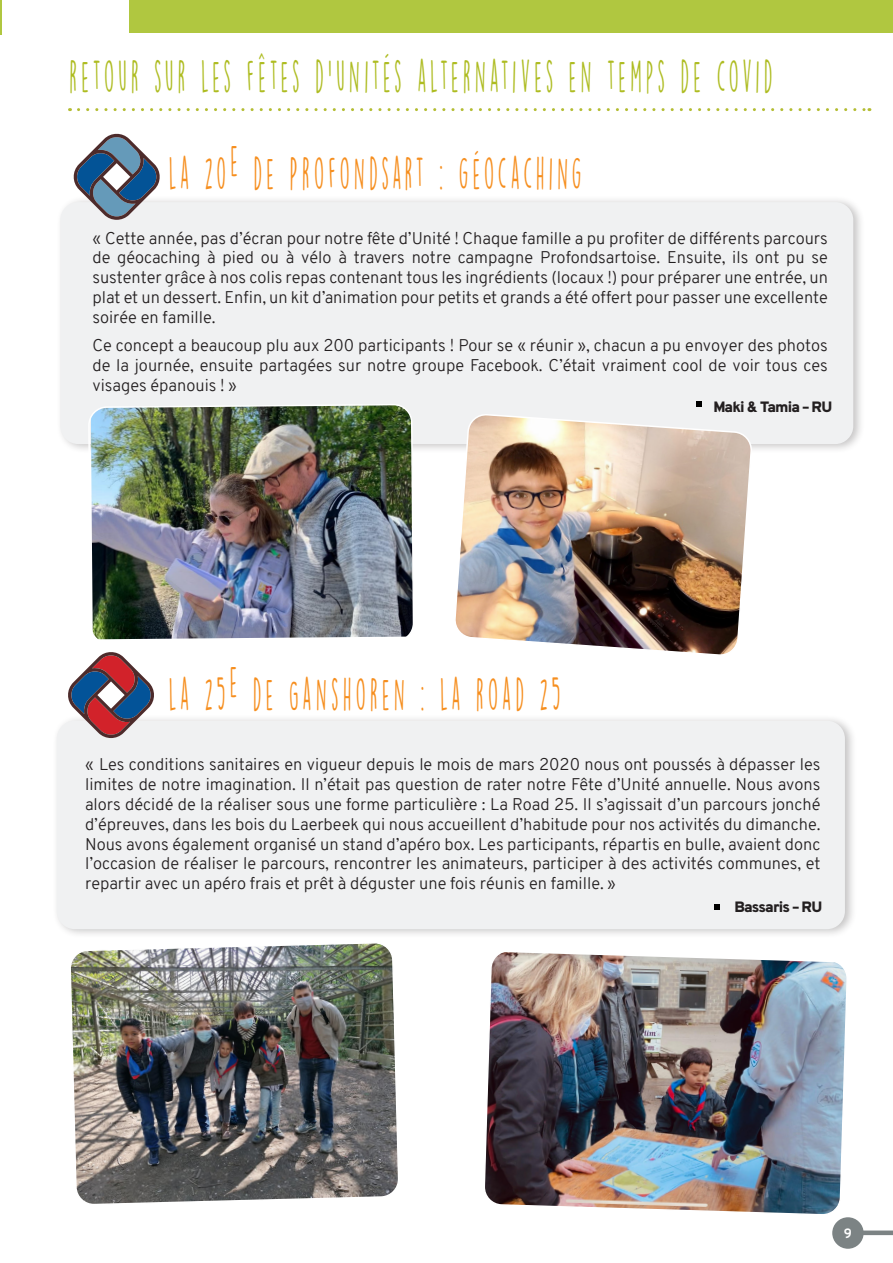
<style>
.page{position:relative;width:893px;height:1263px;background:#fff}
.page>*{position:absolute;margin:0;border:0;box-sizing:border-box;transform-origin:0 0}
.Contenu_applat_1{font:40.5px "DK Lemon Yellow Sun";letter-spacing:.19em;color:#f68e1e;scale:.57 1}
.Contenu_applat_1-2{font:40.5px "DK Lemon Yellow Sun";letter-spacing:.16em;color:#aebc21;scale:.57 1}
.lemon{font:300 16.5px/19.8px "Overpass";color:#231f20;text-align:justify}
.t1{font:800 15px "Overpass";letter-spacing:-.06em;color:#231f20}
.t2{font:700 13.5px "Overpass";color:#fff}
</style>
<div class="page">
<div style="left:832px;top:1217px;width:32px;height:32px;background:#7c8384;border-radius:50%"></div>
<svg style="left:863px;top:1230px;width:30px;height:5px"></svg>
<hr style="left:0;top:0;width:1px;height:35px;background:#b0c740">
<div style="left:129px;top:0;width:764px;height:32px;background:#b0c740"></div>
<div style="left:56px;top:195px;width:809px;height:259px;background:#231f20;opacity:.26"></div>
<div style="left:60px;top:202px;width:793px;height:242px;background:#f0f1f2;border-radius:18px"></div>
<svg style="left:72px;top:133px;width:89px;height:87px"></svg>
<img style="left:89px;top:405px;width:325px;height:235px">
<img style="left:453px;top:414px;width:300px;height:241px">
<svg style="left:78px;top:108px;width:792px;height:3px"></svg>
<div style="left:53px;top:714px;width:804px;height:225px;background:#231f20;opacity:.26"></div>
<div style="left:57px;top:721px;width:788px;height:208px;background:#f0f1f2;border-radius:18px"></div>
<svg style="left:66px;top:652px;width:90px;height:86px"></svg>
<img style="left:71px;top:943px;width:327px;height:261px">
<img style="left:485px;top:952px;width:362px;height:262px">
<svg style="left:696px;top:402px;width:5px;height:5px"></svg>
<svg style="left:714px;top:905px;width:5px;height:5px"></svg>
<p class="Contenu_applat_1-2" style="left:70px;top:52px;width:1235px">RETOUR SUR LES FÊTES D'UNITÉS ALTERNATIVES EN TEMPS DE COVID</p>
<p class="Contenu_applat_1" style="left:169px;top:149px;width:725px">LA 20E DE PROFONDSART : GÉOCACHING</p>
<p class="lemon" style="left:92px;top:228px;width:737px">« Cette année, pas d’écran pour notre fête d’Unité ! Chaque famille a pu profiter de différents parcours de géocaching à pied ou à vélo à travers notre campagne Profondsartoise. Ensuite, ils ont pu se sustenter grâce à nos colis repas contenant tous les ingrédients (locaux !) pour préparer une entrée, un plat et un dessert. Enfin, un kit d’animation pour petits et grands a été offert pour passer une excellente soirée en famille.</p>
<p class="lemon" style="left:92px;top:336px;width:737px">Ce concept a beaucoup plu aux 200 participants ! Pour se « réunir », chacun a pu envoyer des photos de la journée, ensuite partagées sur notre groupe Facebook. C’était vraiment cool de voir tous ces visages épanouis ! »</p>
<p class="t1" style="left:713px;top:397px;width:120px">Maki &amp; Tamia – RU</p>
<p class="Contenu_applat_1" style="left:169px;top:670px;width:689px">LA 25E DE GANSHOREN : LA ROAD 25</p>
<p class="lemon" style="left:85px;top:755px;width:737px">« Les conditions sanitaires en vigueur depuis le mois de mars 2020 nous ont poussés à dépasser les limites de notre imagination. Il n’était pas question de rater notre Fête d’Unité annuelle. Nous avons alors décidé de la réaliser sous une forme particulière : La Road 25. Il s’agissait d’un parcours jonché d’épreuves, dans les bois du Laerbeek qui nous accueillent d’habitude pour nos activités du dimanche.<br>Nous avons également organisé un stand d’apéro box. Les participants, répartis en bulle, avaient donc l’occasion de réaliser le parcours, rencontrer les animateurs, participer à des activités communes, et repartir avec un apéro frais et prêt à déguster une fois réunis en famille. »</p>
<p class="t1" style="left:734px;top:897px;width:89px">Bassaris – RU</p>
<p class="t2" style="left:844px;top:1225px;width:10px">9</p>
</div>
